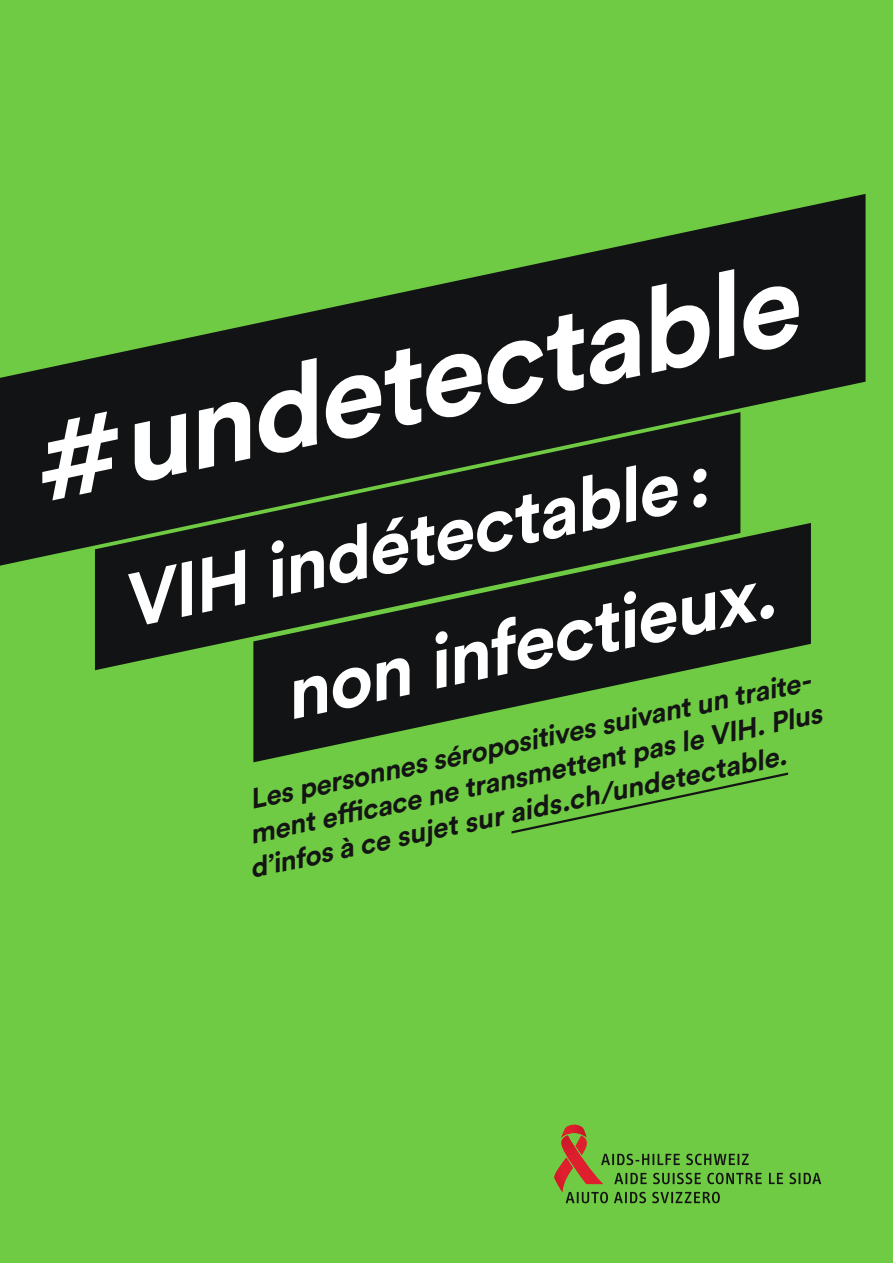
<style>
.page{position:relative;width:893px;height:1263px;background:#6fcb43}
.page>*{position:absolute;margin:0;border:0;box-sizing:border-box;transform-origin:0 0}
.t1{font:italic 700 116.7px "Circular Std";color:#fff}
.t2{font:italic 700 74.7px/123px "Circular Std";color:#fff}
.t3{font:italic 700 28.05px/33.6px "Circular Std";color:#131413;text-align:justify}
</style>
<div class="page">
<svg style="left:511px;top:772px;width:278px;height:62px"></svg>
<svg style="left:95px;top:566px;width:158px;height:104px;fill:#121314"></svg>
<svg style="left:253px;top:566px;width:558px;height:196px;fill:#121314"></svg>
<svg style="left:0;top:194px;width:865px;height:372px;fill:#121314"></svg>
<svg style="left:769px;top:1173px;width:14px;height:11px"></svg>
<svg style="left:789px;top:1173px;width:32px;height:11px"></svg>
<svg style="left:554px;top:1125px;width:208px;height:78px"></svg>
<h1 class="t1" style="left:13px;top:390px;width:784px;rotate:-12deg">#undetectable</h1>
<h2 class="t2" style="left:245px;top:512px;width:502px;text-indent:-139px;rotate:-12deg">VIH indétectable: non infectieux.</h2>
<p class="t3" style="left:232px;top:786px;width:593px;text-indent:14px;rotate:-12deg">Les personnes séropositives suivant un traite&shy;ment effi cace ne transmettent pas le VIH. Plus d’infos à ce sujet sur aids.ch/undetectable.</p>
</div>
